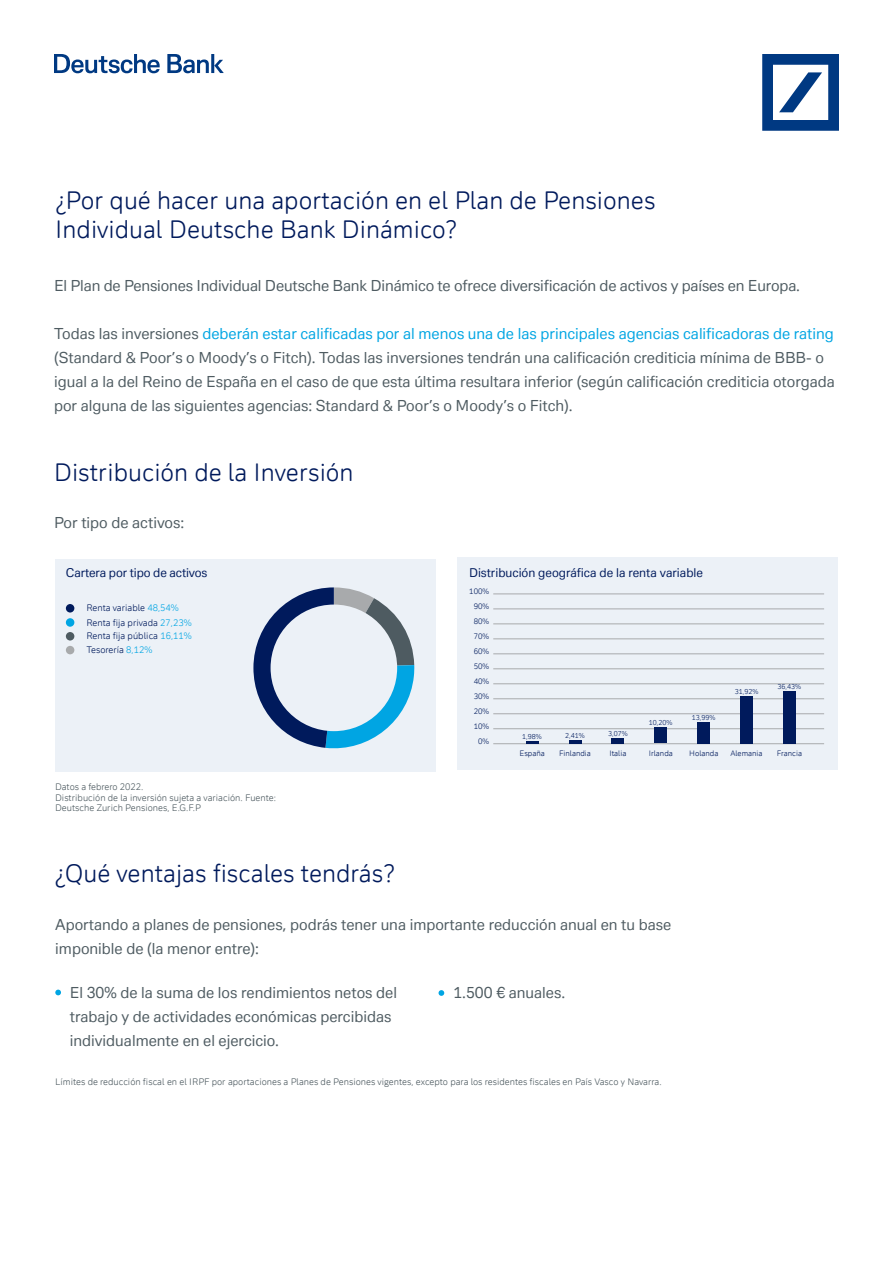
<style>
.page{position:relative;width:893px;height:1263px;background:#fff}
.page>*{position:absolute;margin:0;border:0;box-sizing:border-box;transform-origin:0 0}
.HEADLINE_02_-_DARK_B{font:24px/28.8px "Deutsche Bank Display";color:#001a5c}
.PARAGRAPH_02_-_Dark{font:15px/24px "Deutsche Bank Text";color:#4e5b61}
.PARAGRAPH_02_-_Dark-2{font:12px "Deutsche Bank Text";color:#001a5c}
.DISCLAMER_01{font:9px "Deutsche Bank Display";color:#4e5b61}
.DISCLAMER_01-2{font:9px "Deutsche Bank Display";color:#001a5c}
.DISCLAMER_01-3{font:7.5px "Deutsche Bank Display";color:#001a5c}
.DISCLAMER_01-4{font:6.75px "Deutsche Bank Display";color:#001a5c}
.s1{color:#00a5e3}
</style>
<div class="page">
<svg style="left:762px;top:54px;width:77px;height:77px"></svg>
<svg style="left:54px;top:54px;width:106px;height:19px"></svg>
<svg style="left:167px;top:54px;width:57px;height:19px"></svg>
<div style="left:457px;top:558px;width:381px;height:212px;background:#ecf1f7"></div>
<hr style="left:493px;top:743px;width:331px;height:1px;background:#a8aaac">
<hr style="left:493px;top:728px;width:331px;height:1px;background:#a8aaac">
<hr style="left:493px;top:713px;width:331px;height:1px;background:#a8aaac">
<hr style="left:493px;top:698px;width:331px;height:1px;background:#a8aaac">
<hr style="left:493px;top:683px;width:331px;height:1px;background:#a8aaac">
<hr style="left:493px;top:668px;width:331px;height:1px;background:#a8aaac">
<hr style="left:493px;top:653px;width:331px;height:1px;background:#a8aaac">
<hr style="left:493px;top:638px;width:331px;height:1px;background:#a8aaac">
<hr style="left:493px;top:623px;width:331px;height:1px;background:#a8aaac">
<hr style="left:493px;top:608px;width:331px;height:1px;background:#a8aaac">
<hr style="left:493px;top:593px;width:331px;height:1px;background:#a8aaac">
<div style="left:654px;top:727px;width:13px;height:16px;background:#001a5c"></div>
<div style="left:697px;top:722px;width:13px;height:21px;background:#001a5c"></div>
<div style="left:740px;top:696px;width:13px;height:47px;background:#001a5c"></div>
<div style="left:783px;top:691px;width:13px;height:52px;background:#001a5c"></div>
<svg style="left:526px;top:741px;width:13px;height:2px"></svg>
<svg style="left:569px;top:740px;width:12px;height:3px"></svg>
<div style="left:611px;top:738px;width:13px;height:5px;background:#001a5c"></div>
<div style="left:56px;top:559px;width:380px;height:212px;background:#ecf1f7"></div>
<svg style="left:55px;top:990px;width:6px;height:5px"></svg>
<svg style="left:439px;top:990px;width:5px;height:6px"></svg>
<div style="left:66px;top:604px;width:8px;height:8px;background:#001a5c;border-radius:50%"></div>
<div style="left:66px;top:618px;width:8px;height:9px;background:#00a5e3;border-radius:50%"></div>
<div style="left:66px;top:632px;width:8px;height:8px;background:#4e5b61;border-radius:50%"></div>
<div style="left:66px;top:646px;width:8px;height:8px;background:#a8aaac;border-radius:50%"></div>
<svg style="left:253px;top:587px;width:161px;height:165px;background:#789bba"></svg>
<div style="left:271px;top:604px;width:126px;height:127px;background:#ecf1f7;border-radius:50%"></div>
<p class="HEADLINE_02_-_DARK_B" style="left:55px;top:185px;width:602px">¿Por qué hacer una aportación en el Plan de Pensiones<br>Individual Deutsche Bank Dinámico?</p>
<p class="PARAGRAPH_02_-_Dark" style="left:54px;top:273px;width:747px">El Plan de Pensiones Individual Deutsche Bank Dinámico te ofrece diversificación de activos y países en Europa.</p>
<p class="PARAGRAPH_02_-_Dark" style="left:54px;top:321px;width:782px">Todas las inversiones <span class="s1">deberán estar calificadas por al menos una de las principales agencias calificadoras de rating </span>(Standard &amp; Poor’s o Moody’s o Fitch). Todas las inversiones tendrán una calificación crediticia mínima de BBB- o igual a la del Reino de España en el caso de que esta última resultara inferior (según calificación crediticia otorgada por alguna de las siguientes agencias: Standard &amp; Poor’s o Moody’s o Fitch).</p>
<p class="HEADLINE_02_-_DARK_B" style="left:54px;top:457px;width:301px">Distribución de la Inversión</p>
<p class="PARAGRAPH_02_-_Dark" style="left:54px;top:511px;width:132px">Por tipo de activos:</p>
<p class="PARAGRAPH_02_-_Dark-2" style="left:66px;top:565px;width:143px">Cartera por tipo de activos</p>
<p class="DISCLAMER_01-2" style="left:86px;top:603px;width:94px">Renta variable <span class="s1">48,54%</span></p>
<p class="DISCLAMER_01-2" style="left:86px;top:617px;width:107px">Renta fija privada <span class="s1">27,23%</span></p>
<p class="DISCLAMER_01-2" style="left:86px;top:630px;width:107px">Renta fija pública <span class="s1">16,11%</span></p>
<p class="DISCLAMER_01-2" style="left:86px;top:644px;width:67px">Tesorería <span class="s1">8,12%</span></p>
<p class="DISCLAMER_01" style="left:55px;top:781px;width:90px">Datos a febrero 2022.</p>
<p class="DISCLAMER_01" style="left:55px;top:792px;width:222px">Distribución de la inversión sujeta a variación. Fuente:</p>
<p class="DISCLAMER_01" style="left:55px;top:802px;width:147px">Deutsche Zurich Pensiones, E.G.F.P</p>
<p class="PARAGRAPH_02_-_Dark-2" style="left:469px;top:565px;width:235px">Distribución geográfica de la renta variable</p>
<p class="DISCLAMER_01-3" style="left:469px;top:587px;width:21px">100%</p>
<p class="DISCLAMER_01-3" style="left:474px;top:602px;width:17px">90%</p>
<p class="DISCLAMER_01-3" style="left:474px;top:617px;width:17px">80%</p>
<p class="DISCLAMER_01-3" style="left:474px;top:632px;width:17px">70%</p>
<p class="DISCLAMER_01-3" style="left:474px;top:647px;width:17px">60%</p>
<p class="DISCLAMER_01-3" style="left:474px;top:662px;width:17px">50%</p>
<p class="DISCLAMER_01-3" style="left:474px;top:677px;width:17px">40%</p>
<p class="DISCLAMER_01-3" style="left:474px;top:692px;width:17px">30%</p>
<p class="DISCLAMER_01-3" style="left:474px;top:707px;width:17px">20%</p>
<p class="DISCLAMER_01-3" style="left:474px;top:722px;width:17px">10%</p>
<p class="DISCLAMER_01-3" style="left:478px;top:737px;width:13px">0%</p>
<p class="DISCLAMER_01-3" style="left:519px;top:749px;width:27px">España</p>
<p class="DISCLAMER_01-3" style="left:559px;top:749px;width:33px">Finlandia</p>
<p class="DISCLAMER_01-3" style="left:609px;top:749px;width:19px">Italia</p>
<p class="DISCLAMER_01-3" style="left:649px;top:749px;width:26px">Irlanda</p>
<p class="DISCLAMER_01-3" style="left:689px;top:749px;width:31px">Holanda</p>
<p class="DISCLAMER_01-3" style="left:730px;top:749px;width:34px">Alemania</p>
<p class="DISCLAMER_01-3" style="left:777px;top:749px;width:27px">Francia</p>
<p class="DISCLAMER_01-4" style="left:778px;top:682px;width:25px">36,43%</p>
<p class="DISCLAMER_01-4" style="left:735px;top:687px;width:25px">31,92%</p>
<p class="DISCLAMER_01-4" style="left:692px;top:713px;width:25px">13,99%</p>
<p class="DISCLAMER_01-4" style="left:649px;top:719px;width:25px">10,20%</p>
<p class="DISCLAMER_01-4" style="left:522px;top:732px;width:21px">1,98%</p>
<p class="DISCLAMER_01-4" style="left:565px;top:731px;width:21px">2,41%</p>
<p class="DISCLAMER_01-4" style="left:608px;top:729px;width:21px">3,07%</p>
<p class="HEADLINE_02_-_DARK_B" style="left:54px;top:859px;width:342px">¿Qué ventajas fiscales tendrás?</p>
<p class="PARAGRAPH_02_-_Dark" style="left:55px;top:913px;width:618px">Aportando a planes de pensiones, podrás tener una importante reducción anual en tu base imponible de (la menor entre):</p>
<p class="PARAGRAPH_02_-_Dark" style="left:70px;top:980px;width:329px">El 30% de la suma de los rendimientos netos del trabajo y de actividades económicas percibidas individualmente en el ejercicio.</p>
<p class="PARAGRAPH_02_-_Dark" style="left:453px;top:980px;width:113px">1.500 € anuales.</p>
<p class="DISCLAMER_01" style="left:55px;top:1076px;width:608px">Límites de reducción fiscal en el IRPF por aportaciones a Planes de Pensiones vigentes, excepto para los residentes fiscales en País Vasco y Navarra.</p>
</div>
